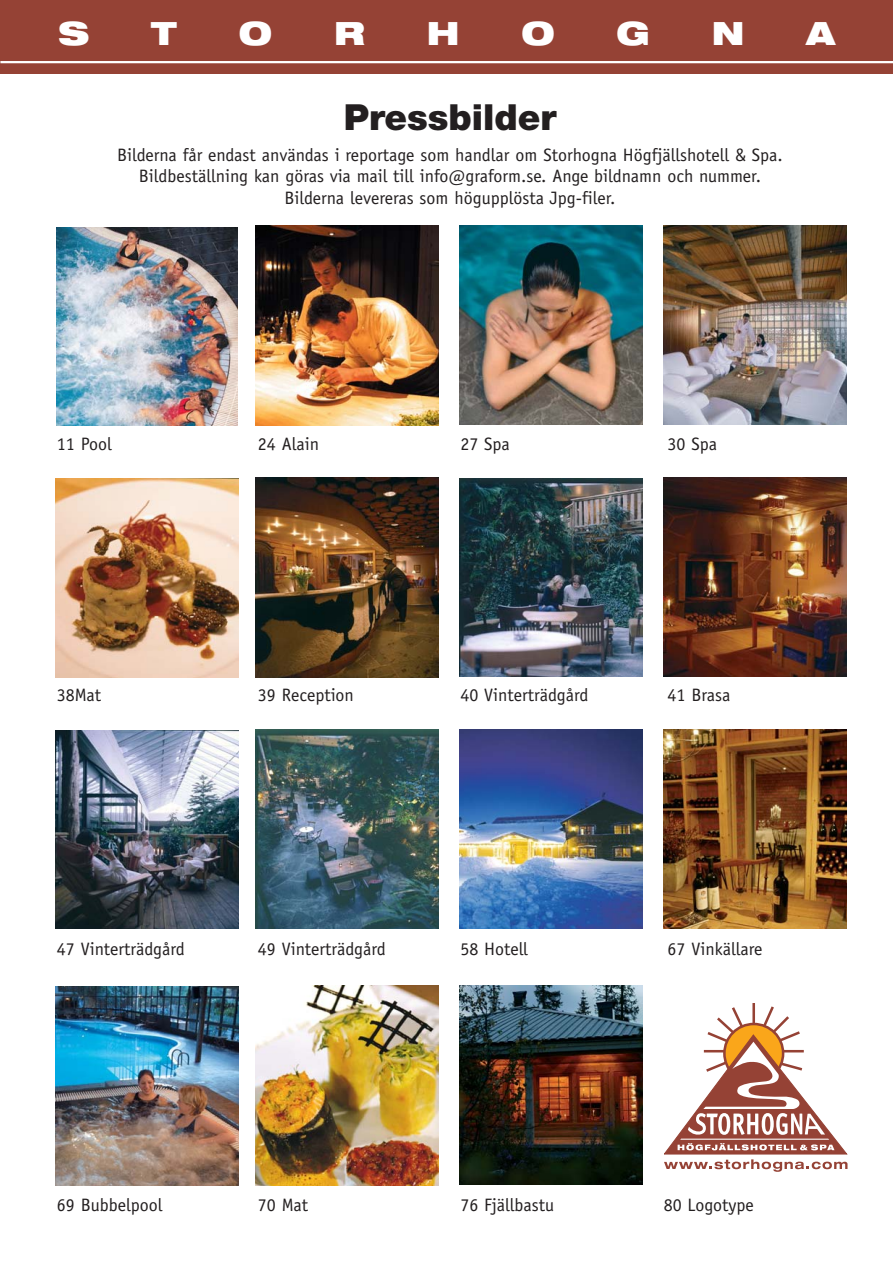
<style>
.page{position:relative;width:893px;height:1263px;background:#fff}
.page>*{position:absolute;margin:0;border:0;box-sizing:border-box;transform-origin:0 0}
.t1{font:900 36px "Helvetica Neue";color:#231f20}
.t2{font:900 expanded 32.1px "Helvetica Neue";color:#fff}
.t3{font:18px/21.6px "Officina Sans";color:#231f20;text-align:center}
</style>
<div class="page">
<div style="left:0;top:0;width:893px;height:74px;background:#954235"></div>
<hr style="left:0;top:61px;width:893px;height:2px;background:#fff">
<img style="left:55px;top:479px;width:183px;height:198px">
<img style="left:256px;top:477px;width:183px;height:200px">
<img style="left:460px;top:479px;width:182px;height:197px">
<img style="left:663px;top:477px;width:183px;height:199px">
<img style="left:57px;top:227px;width:181px;height:198px">
<img style="left:256px;top:226px;width:183px;height:199px">
<img style="left:460px;top:226px;width:182px;height:199px">
<img style="left:663px;top:226px;width:183px;height:199px">
<img style="left:55px;top:730px;width:183px;height:199px">
<img style="left:256px;top:729px;width:183px;height:200px">
<img style="left:460px;top:729px;width:182px;height:199px">
<img style="left:663px;top:729px;width:183px;height:199px">
<img style="left:55px;top:986px;width:183px;height:199px">
<img style="left:256px;top:985px;width:183px;height:200px">
<img style="left:460px;top:985px;width:182px;height:199px">
<svg style="left:664px;top:1003px;width:183px;height:169px"></svg>
<h2 class="t2" style="left:59px;top:21px;width:32px">S</h2>
<h2 class="t2" style="left:151px;top:21px;width:27px">T</h2>
<h2 class="t2" style="left:239px;top:21px;width:35px">O</h2>
<h2 class="t2" style="left:334px;top:21px;width:32px">R</h2>
<h2 class="t2" style="left:427px;top:21px;width:34px">H</h2>
<h2 class="t2" style="left:521px;top:21px;width:35px">O</h2>
<h2 class="t2" style="left:617px;top:21px;width:35px">G</h2>
<h2 class="t2" style="left:712px;top:21px;width:34px">N</h2>
<h2 class="t2" style="left:806px;top:21px;width:30px">A</h2>
<h1 class="t1" style="left:344px;top:105px;width:214px">Pressbilder</h1>
<p class="t3" style="left:117px;top:145px;width:667px">Bilderna får endast användas i reportage som handlar om Storhogna Högfjällshotell &amp; Spa.<br>Bildbeställning kan göras via mail till info@graform.se. Ange bildnamn och nummer.<br>Bilderna levereras som högupplösta Jpg-filer.</p>
<p class="t3" style="left:57px;top:434px;width:56px">11 Pool</p>
<p class="t3" style="left:258px;top:434px;width:63px">24 Alain</p>
<p class="t3" style="left:460px;top:434px;width:51px">27 Spa</p>
<p class="t3" style="left:667px;top:434px;width:51px">30 Spa</p>
<p class="t3" style="left:57px;top:685px;width:46px">38Mat</p>
<p class="t3" style="left:258px;top:685px;width:97px">39 Reception</p>
<p class="t3" style="left:460px;top:685px;width:129px">40 Vinterträdgård</p>
<p class="t3" style="left:667px;top:685px;width:64px">41 Brasa</p>
<p class="t3" style="left:57px;top:939px;width:129px">47 Vinterträdgård</p>
<p class="t3" style="left:258px;top:939px;width:129px">49 Vinterträdgård</p>
<p class="t3" style="left:460px;top:939px;width:69px">58 Hotell</p>
<p class="t3" style="left:667px;top:939px;width:96px">67 Vinkällare</p>
<p class="t3" style="left:57px;top:1195px;width:107px">69 Bubbelpool</p>
<p class="t3" style="left:258px;top:1195px;width:52px">70 Mat</p>
<p class="t3" style="left:460px;top:1195px;width:95px">76 Fjällbastu</p>
<p class="t3" style="left:664px;top:1195px;width:92px">80 Logotype</p>
</div>
